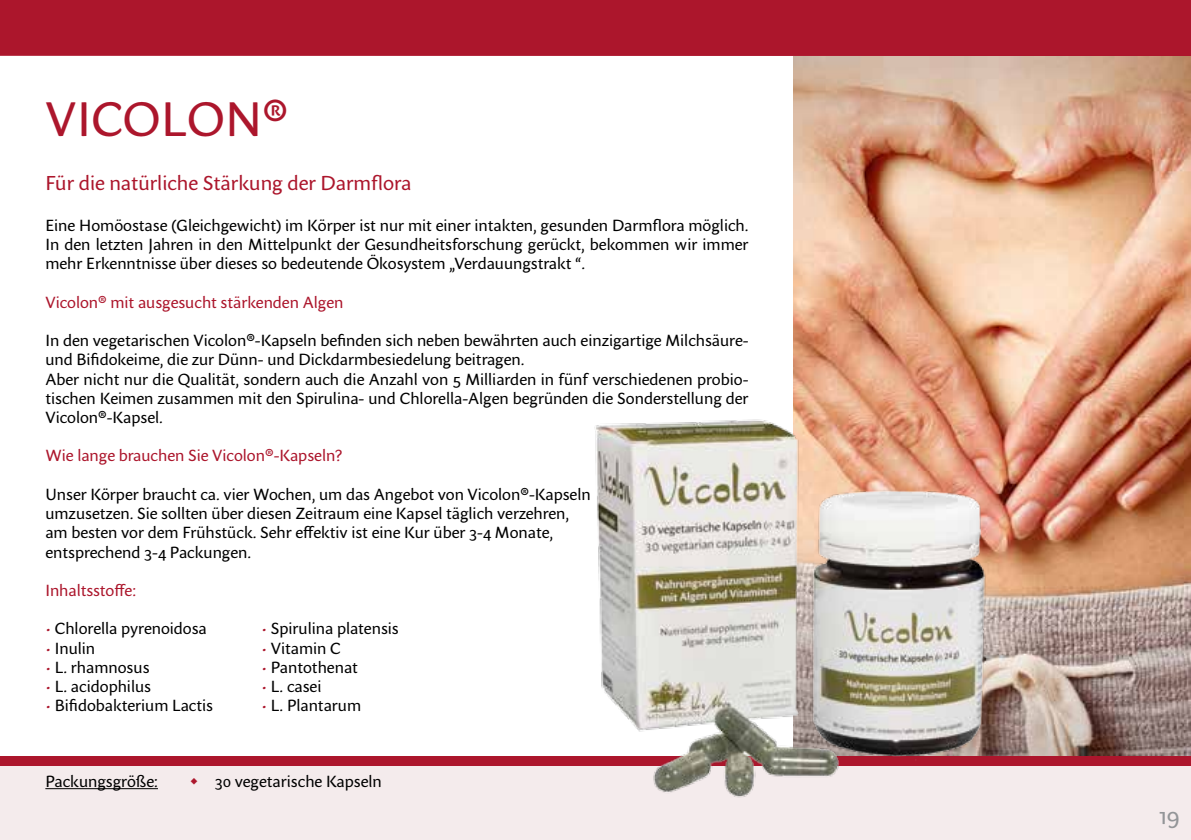
<style>
.page{position:relative;width:1191px;height:840px;background:#fff}
.page>*{position:absolute;margin:0;border:0;box-sizing:border-box;transform-origin:0 0}
.t1{font:48px "Sharik Sans";color:#ac162c}
.t2{font:24px "Sharik Sans";color:#939598}
.t3{font:20px "Sharik Sans";color:#ac162c}
.t4{font:16px/19.2px "Sharik Sans";color:#000}
.t5{font:16px "Sharik Sans";color:#ac162c}
.s1{color:#ac162c}
</style>
<div class="page">
<div style="left:0;top:755px;width:1191px;height:84px;background:#f4ebec"></div>
<div style="left:0;top:0;width:1191px;height:56px;background:#ac162c"></div>
<div style="left:0;top:755px;width:1191px;height:9px;background:#ac162c"></div>
<img style="left:794px;top:56px;width:397px;height:699px">
<img style="left:590px;top:405px;width:408px;height:393px">
<hr style="left:45px;top:787px;width:113px;height:1px;background:#000">
<h1 class="t1" style="left:46px;top:85px;width:62px">Vicolon</h1>
<h1 class="t1" style="left:263px;top:85px;width:27px">®</h1>
<p class="t3" style="left:45px;top:169px;width:367px">Für die natürliche Stärkung der Darmflora</p>
<p class="t4" style="left:45px;top:215px;width:705px;text-align:justify">Eine Homöostase (Gleichgewicht) im Körper ist nur mit einer intakten, gesunden Darmflora möglich.<br>In den letzten Jahren in den Mittelpunkt der Gesundheitsforschung gerückt, bekommen wir immer mehr Erkenntnisse über dieses so bedeutende Ökosystem „Verdauungstrakt “.</p>
<p class="t5" style="left:45px;top:291px;width:299px">Vicolon® mit ausgesucht stärkenden Algen</p>
<p class="t4" style="left:45px;top:330px;width:705px">In den vegetarischen Vicolon®-Kapseln befinden sich neben bewährten auch einzigartige Milchsäure&shy;und Bifidokeime, die zur Dünn- und Dickdarmbesiedelung beitragen.<br>Aber nicht nur die Qualität, sondern auch die Anzahl von 5 Milliarden in fünf verschiedenen probio&shy;tischen Keimen zusammen mit den Spirulina- und Chlorella-Algen begründen die Sonderstellung der Vicolon®-Kapsel.</p>
<p class="t5" style="left:45px;top:444px;width:298px">Wie lange brauchen Sie Vicolon®-Kapseln?</p>
<p class="t4" style="left:45px;top:484px;width:547px">Unser Körper braucht ca. vier Wochen, um das Angebot von Vicolon®-Kapseln umzusetzen. Sie sollten über diesen Zeitraum eine Kapsel täglich verzehren, am besten vor dem Frühstück. Sehr effektiv ist eine Kur über 3-4 Monate, entsprechend 3-4 Packungen.</p>
<p class="t5" style="left:45px;top:579px;width:92px">Inhaltsstoffe:</p>
<p class="t4" style="left:45px;top:618px;width:163px"><span class="s1">•</span> Chlorella pyrenoidosa</p>
<p class="t4" style="left:261px;top:618px;width:139px"><span class="s1">•</span> Spirulina platensis</p>
<p class="t4" style="left:45px;top:637px;width:51px"><span class="s1">•</span> Inulin</p>
<p class="t4" style="left:261px;top:637px;width:81px"><span class="s1">•</span> Vitamin C</p>
<p class="t4" style="left:45px;top:657px;width:106px"><span class="s1">•</span> L. rhamnosus</p>
<p class="t4" style="left:261px;top:657px;width:98px"><span class="s1">•</span> Pantothenat</p>
<p class="t4" style="left:45px;top:676px;width:107px"><span class="s1">•</span> L. acidophilus</p>
<p class="t4" style="left:261px;top:676px;width:61px"><span class="s1">•</span> L. casei</p>
<p class="t4" style="left:45px;top:695px;width:169px"><span class="s1">•</span> Bifidobakterium Lactis</p>
<p class="t4" style="left:261px;top:695px;width:101px"><span class="s1">•</span> L. Plantarum</p>
<p class="t4" style="left:45px;top:771px;width:114px">Packungsgröße:</p>
<p class="t4" style="left:215px;top:771px;width:169px">30 vegetarische Kapseln</p>
<h2 class="t2" style="left:1158px;top:798px;width:22px">19</h2>
</div>
